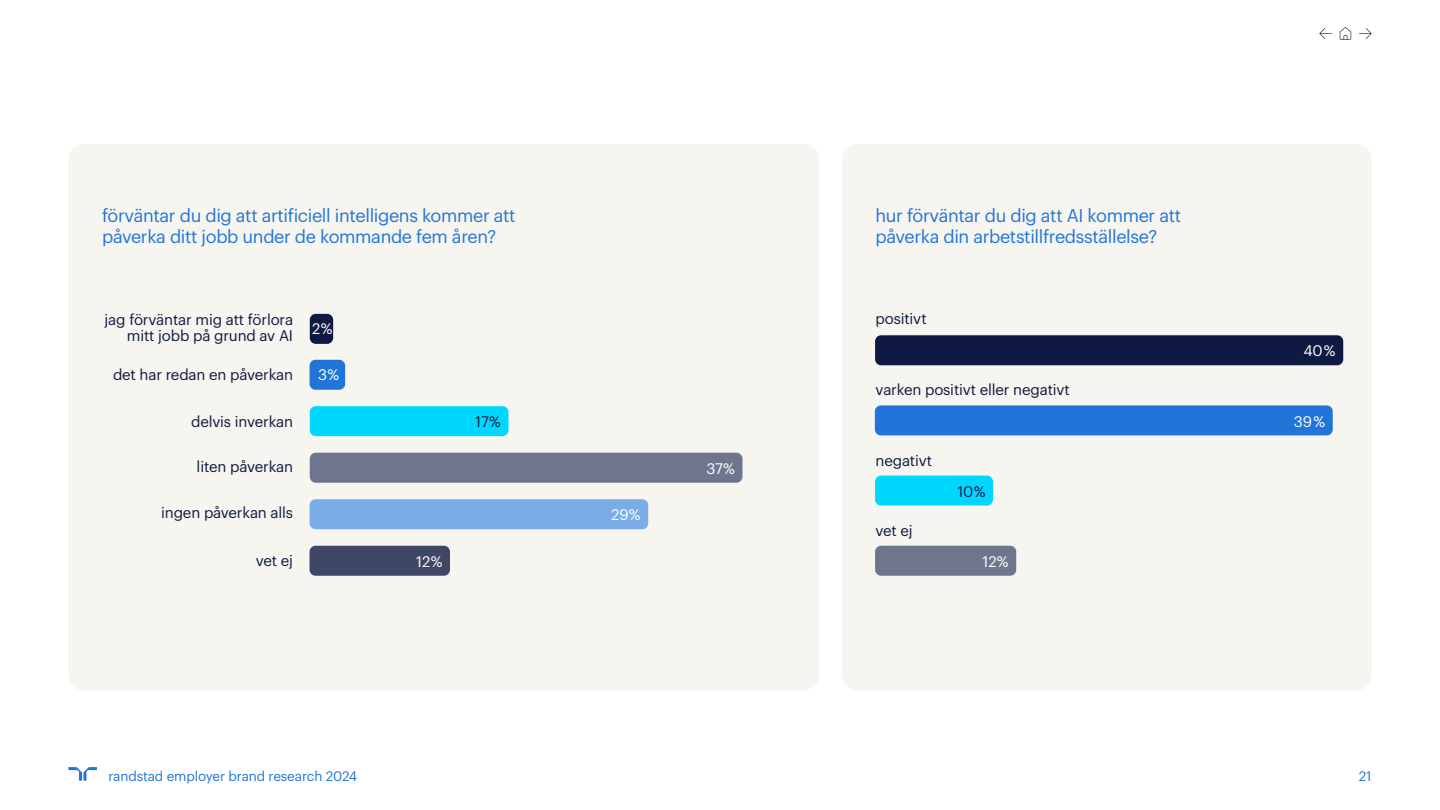
<style>
.page{position:relative;width:1440px;height:810px;background:#fff}
.page>*{position:absolute;margin:0;border:0;box-sizing:border-box;transform-origin:0 0}
.t1{font:18px/21px "Graphik";letter-spacing:-.02em;color:#2175d9}
.t2{font:15px/16.9px "Graphik";letter-spacing:-.01em;color:#0f1941;text-align:right}
.t3{font:15px "Graphik";letter-spacing:-.01em;color:#fff}
.t4{font:13.5px "Graphik";letter-spacing:-.01em;color:#2175d9}
</style>
<div class="page">
<div style="left:68px;top:144px;width:751px;height:546px;background:#f7f5f0;border-radius:15px"></div>
<div style="left:842px;top:144px;width:530px;height:546px;background:#f7f5f0;border-radius:15px"></div>
<div style="left:310px;top:314px;width:23px;height:30px;background:#0f1941;border-radius:6px"></div>
<div style="left:875px;top:335px;width:468px;height:30px;background:#0f1941;border-radius:6px"></div>
<div style="left:310px;top:406px;width:199px;height:30px;background:#00d7ff;border-radius:6px"></div>
<div style="left:875px;top:476px;width:118px;height:30px;background:#00d7ff;border-radius:6px"></div>
<div style="left:310px;top:453px;width:433px;height:30px;background:#6f758d;border-radius:6px"></div>
<div style="left:875px;top:546px;width:141px;height:30px;background:#6f758d;border-radius:6px"></div>
<div style="left:310px;top:360px;width:35px;height:30px;background:#2175d9;border-radius:6px"></div>
<div style="left:875px;top:405px;width:458px;height:30px;background:#2175d9;border-radius:6px"></div>
<div style="left:310px;top:499px;width:338px;height:30px;background:#7aace8;border-radius:6px"></div>
<div style="left:310px;top:546px;width:140px;height:30px;background:#3f4767;border-radius:6px"></div>
<svg style="left:68px;top:767px;width:29px;height:14px"></svg>
<svg style="left:1359px;top:28px;width:13px;height:11px"></svg>
<svg style="left:1340px;top:27px;width:11px;height:13px"></svg>
<svg style="left:1319px;top:28px;width:13px;height:11px"></svg>
<p class="t1" style="left:102px;top:203px;width:415px">förväntar du dig att artificiell intelligens kommer att påverka ditt jobb under de kommande fem åren?</p>
<p class="t1" style="left:876px;top:203px;width:307px">hur förväntar du dig att AI kommer att påverka din arbetstillfredsställelse?</p>
<p class="t2" style="left:105px;top:309px;width:190px">jag förväntar mig att förlora mitt jobb på grund av AI</p>
<p class="t2" style="left:876px;top:309px;width:53px">positivt</p>
<p class="t2" style="left:876px;top:380px;width:196px">varken positivt eller negativt</p>
<p class="t3" style="left:312px;top:317px;width:22px">2%</p>
<p class="t3" style="left:318px;top:363px;width:23px">3%</p>
<p class="t2" style="left:113px;top:365px;width:182px">det har redan en påverkan</p>
<p class="t2" style="left:191px;top:412px;width:103px">delvis inverkan</p>
<p class="t2" style="left:197px;top:457px;width:98px">liten påverkan</p>
<p class="t2" style="left:161px;top:503px;width:133px">ingen påverkan alls</p>
<p class="t2" style="left:256px;top:551px;width:39px">vet ej</p>
<p class="t2" style="left:475px;top:412px;width:27px">17%</p>
<p class="t2" style="left:876px;top:450px;width:58px">negativt</p>
<p class="t3" style="left:707px;top:457px;width:30px">37%</p>
<p class="t2" style="left:957px;top:482px;width:30px">10%</p>
<p class="t3" style="left:611px;top:504px;width:31px">29%</p>
<p class="t2" style="left:876px;top:521px;width:39px">vet ej</p>
<p class="t3" style="left:416px;top:550px;width:28px">12%</p>
<p class="t3" style="left:983px;top:550px;width:28px">12%</p>
<p class="t3" style="left:1303px;top:340px;width:34px">40%</p>
<p class="t3" style="left:1294px;top:410px;width:33px">39%</p>
<p class="t4" style="left:108px;top:766px;width:250px">randstad employer brand research 2024</p>
<p class="t4" style="left:1359px;top:766px;width:14px">21</p>
</div>
